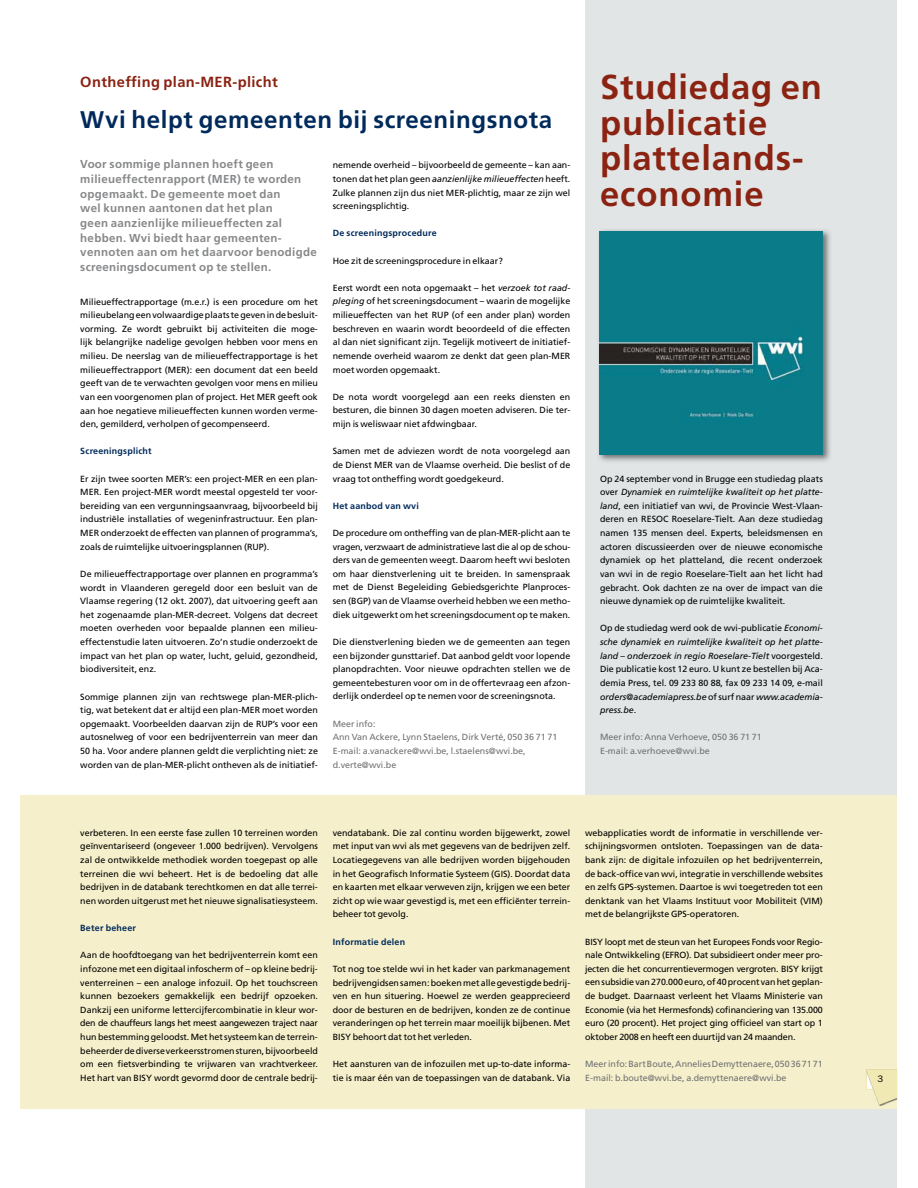
<style>
.page{position:relative;width:918px;height:1188px;background:#fff}
.page>*{position:absolute;margin:0;border:0;box-sizing:border-box;transform-origin:0 0}
.t1{font:700 34.65px/35.5px "Frutiger LT Std";letter-spacing:.025em;color:#8b2312}
.t2{font:700 24.15px "Frutiger LT Std";letter-spacing:.025em;color:#002a5b}
.t3{font:700 14.7px "Frutiger LT Std";letter-spacing:.025em;color:#8b2312}
.t4{font:700 11.55px/14.7px "Frutiger LT Std";letter-spacing:.025em;color:#87888a}
.t5{font:9.45px "Franklin Gothic";color:#000}
.t6{font:8.85px/13.6px "Frutiger LT Std";color:#000;text-align:justify}
.t7{font:8.85px/13.6px "Frutiger LT Std";color:#707173}
.t8{font:700 8.85px "Frutiger LT Std";letter-spacing:.025em;color:#002a5b}
.s1{font-style:italic}
</style>
<div class="page">
<div style="left:585px;top:0;width:312px;height:1188px;background:#e1e5e5"></div>
<div style="left:21px;top:795px;width:876px;height:313px;background:#f5efcb"></div>
<svg style="left:866px;top:1069px;width:31px;height:36px"></svg>
<img style="left:599px;top:230px;width:231px;height:232px">
<img style="left:600px;top:231px;width:223px;height:223px">
<h3 class="t3" style="left:80px;top:75px;width:199px">Ontheffing plan-MER-plicht</h3>
<h2 class="t2" style="left:80px;top:109px;width:473px">Wvi helpt gemeenten bij screeningsnota</h2>
<p class="t4" style="left:80px;top:158px;width:238px">Voor sommige plannen hoeft geen milieueffectenrapport (MER) te worden opgemaakt. De gemeente moet dan<br>wel kunnen aantonen dat het plan<br>geen aanzienlijke milieueffecten zal hebben. Wvi biedt haar gemeenten&shy;vennoten aan om het daarvoor benodigde screeningsdocument op te stellen.</p>
<p class="t6" style="left:80px;top:295px;width:239px">Milieueffectrapportage (m.e.r.) is een procedure om het milieubelang een volwaardige plaats te geven in de besluit&shy;vorming. Ze wordt gebruikt bij activiteiten die moge&shy;lijk belangrijke nadelige gevolgen hebben voor mens en milieu. De neerslag van de milieueffectrapportage is het milieueffectrapport (MER): een document dat een beeld geeft van de te verwachten gevolgen voor mens en milieu van een voorgenomen plan of project. Het MER geeft ook aan hoe negatieve milieueffecten kunnen worden verme&shy;den, gemilderd, verholpen of gecompenseerd.</p>
<p class="t8" style="left:80px;top:448px;width:73px">Screeningsplicht</p>
<p class="t6" style="left:80px;top:472px;width:239px">Er zijn twee soorten MER’s: een project-MER en een plan-MER. Een project-MER wordt meestal opgesteld ter voor&shy;bereiding van een vergunningsaanvraag, bijvoorbeeld bij industriële installaties of wegeninfrastructuur. Een plan-MER onderzoekt de effecten van plannen of programma’s, zoals de ruimtelijke uitvoeringsplannen (RUP).</p>
<p class="t6" style="left:80px;top:567px;width:239px">De milieueffectrapportage over plannen en programma’s wordt in Vlaanderen geregeld door een besluit van de Vlaamse regering (12 okt. 2007), dat uitvoering geeft aan het zogenaamde plan-MER-decreet. Volgens dat decreet moeten overheden voor bepaalde plannen een milieu&shy;effectenstudie laten uitvoeren. Zo’n studie onderzoekt de impact van het plan op water, lucht, geluid, gezondheid, biodiversiteit, enz.</p>
<p class="t6" style="left:80px;top:690px;width:239px">Sommige plannen zijn van rechtswege plan-MER-plich&shy;tig, wat betekent dat er altijd een plan-MER moet worden opgemaakt. Voorbeelden daarvan zijn de RUP’s voor een autosnelweg of voor een bedrijventerrein van meer dan 50 ha. Voor andere plannen geldt die verplichting niet: ze worden van de plan-MER-plicht ontheven als de initiatief-</p>
<p class="t6" style="left:333px;top:159px;width:239px">nemende overheid – bijvoorbeeld de gemeente – kan aan&shy;tonen dat het plan geen <span class="s1">aanzienlijke milieueffecten</span> heeft.<br>Zulke plannen zijn dus niet MER-plichtig, maar ze zijn wel screeningsplichtig.</p>
<p class="t8" style="left:333px;top:230px;width:105px">De screeningsprocedure</p>
<p class="t6" style="left:333px;top:254px;width:172px">Hoe zit de screeningsprocedure in elkaar?</p>
<p class="t6" style="left:333px;top:281px;width:239px">Eerst wordt een nota opgemaakt – het <span class="s1">verzoek tot raad&shy;pleging</span> of het screeningsdocument – waarin de mogelijke milieueffecten van het RUP (of een ander plan) worden beschreven en waarin wordt beoordeeld of die effecten al dan niet significant zijn. Tegelijk motiveert de initiatief&shy;nemende overheid waarom ze denkt dat geen plan-MER moet worden opgemaakt.</p>
<p class="t6" style="left:333px;top:390px;width:239px">De nota wordt voorgelegd aan een reeks diensten en besturen, die binnen 30 dagen moeten adviseren. Die ter&shy;mijn is weliswaar niet afdwingbaar.</p>
<p class="t6" style="left:333px;top:445px;width:239px">Samen met de adviezen wordt de nota voorgelegd aan de Dienst MER van de Vlaamse overheid. Die beslist of de vraag tot ontheffing wordt goedgekeurd.</p>
<p class="t8" style="left:333px;top:502px;width:88px">Het aanbod van wvi</p>
<p class="t6" style="left:333px;top:527px;width:239px">De procedure om ontheffing van de plan-MER-plicht aan te vragen, verzwaart de administratieve last die al op de schou&shy;ders van de gemeenten weegt. Daarom heeft wvi besloten om haar dienstverlening uit te breiden. In samenspraak met de Dienst Begeleiding Gebiedsgerichte Planproces&shy;sen (BGP) van de Vlaamse overheid hebben we een metho&shy;diek uitgewerkt om het screeningsdocument op te maken.</p>
<p class="t6" style="left:333px;top:635px;width:239px">Die dienstverlening bieden we de gemeenten aan tegen een bijzonder gunsttarief. Dat aanbod geldt voor lopende planopdrachten. Voor nieuwe opdrachten stellen we de gemeentebesturen voor om in de offertevraag een afzon&shy;derlijk onderdeel op te nemen voor de screeningsnota.</p>
<p class="t7" style="left:333px;top:717px;width:226px">Meer info:<br>Ann Van Ackere, Lynn Staelens, Dirk Verté, 050 36 71 71<br>E-mail: a.vanackere@wvi.be, l.staelens@wvi.be, d.verte@wvi.be</p>
<h1 class="t1" style="left:600px;top:71px;width:223px">Studiedag en publicatie plattelands&shy;economie</h1>
<p class="t6" style="left:600px;top:472px;width:224px">Op 24 september vond in Brugge een studiedag plaats over <span class="s1">Dynamiek en ruimtelijke kwaliteit op het platte&shy;land</span>, een initiatief van wvi, de Provincie West-Vlaan&shy;deren en RESOC Roeselare-Tielt. Aan deze studiedag namen 135 mensen deel. Experts, beleidsmensen en actoren discussieerden over de nieuwe economische dynamiek op het platteland, die recent onderzoek van wvi in de regio Roeselare-Tielt aan het licht had gebracht. Ook dachten ze na over de impact van die nieuwe dynamiek op de ruimtelijke kwaliteit.</p>
<p class="t6" style="left:600px;top:622px;width:224px">Op de studiedag werd ook de wvi-publicatie <span class="s1">Economi&shy;sche dynamiek en ruimtelijke kwaliteit op het platte&shy;land – onderzoek in regio Roeselare-Tielt</span> voorgesteld.<br>Die publicatie kost 12 euro. U kunt ze bestellen bij Aca&shy;demia Press, tel. 09 233 80 88, fax 09 233 14 09, e-mail <span class="s1">orders@academiapress.be</span> of surf naar <span class="s1">www.academia&shy;press.be</span>.</p>
<p class="t7" style="left:600px;top:731px;width:163px">Meer info: Anna Verhoeve, 050 36 71 71<br>E-mail: a.verhoeve@wvi.be</p>
<p class="t6" style="left:80px;top:826px;width:239px">verbeteren. In een eerste fase zullen 10 terreinen worden geïnventariseerd (ongeveer 1.000 bedrijven). Vervolgens zal de ontwikkelde methodiek worden toegepast op alle terreinen die wvi beheert. Het is de bedoeling dat alle bedrijven in de databank terechtkomen en dat alle terrei&shy;nen worden uitgerust met het nieuwe signalisatiesysteem.</p>
<p class="t8" style="left:80px;top:924px;width:57px">Beter beheer</p>
<p class="t6" style="left:80px;top:949px;width:239px">Aan de hoofdtoegang van het bedrijventerrein komt een infozone met een digitaal infoscherm of – op kleine bedrij&shy;venterreinen – een analoge infozuil. Op het touchscreen kunnen bezoekers gemakkelijk een bedrijf opzoeken.<br>Dankzij een uniforme lettercijfercombinatie in kleur wor&shy;den de chauffeurs langs het meest aangewezen traject naar hun bestemming geloodst. Met het systeem kan de terrein&shy;beheerder de diverse verkeersstromen sturen, bijvoorbeeld om een fietsverbinding te vrijwaren van vrachtverkeer.<br>Het hart van BISY wordt gevormd door de centrale bedrij-</p>
<p class="t6" style="left:333px;top:826px;width:239px">vendatabank. Die zal continu worden bijgewerkt, zowel met input van wvi als met gegevens van de bedrijven zelf.<br>Locatiegegevens van alle bedrijven worden bijgehouden in het Geografisch Informatie Systeem (GIS). Doordat data en kaarten met elkaar verweven zijn, krijgen we een beter zicht op wie waar gevestigd is, met een efficiënter terrein&shy;beheer tot gevolg.</p>
<p class="t8" style="left:333px;top:938px;width:74px">Informatie delen</p>
<p class="t6" style="left:333px;top:962px;width:239px">Tot nog toe stelde wvi in het kader van parkmanagement bedrijvengidsen samen: boeken met alle gevestigde bedrij&shy;ven en hun situering. Hoewel ze werden geapprecieerd door de besturen en de bedrijven, konden ze de continue veranderingen op het terrein maar moeilijk bijbenen. Met BISY behoort dat tot het verleden.</p>
<p class="t6" style="left:333px;top:1058px;width:239px">Het aansturen van de infozuilen met up-to-date informa&shy;tie is maar één van de toepassingen van de databank. Via</p>
<p class="t6" style="left:585px;top:826px;width:239px">webapplicaties wordt de informatie in verschillende ver&shy;schijningsvormen ontsloten. Toepassingen van de data&shy;bank zijn: de digitale infozuilen op het bedrijventerrein, de back-office van wvi, integratie in verschillende websites en zelfs GPS-systemen. Daartoe is wvi toegetreden tot een denktank van het Vlaams Instituut voor Mobiliteit (VIM) met de belangrijkste GPS-operatoren.</p>
<p class="t6" style="left:585px;top:935px;width:239px">BISY loopt met de steun van het Europees Fonds voor Regio&shy;nale Ontwikkeling (EFRO). Dat subsidieert onder meer pro&shy;jecten die het concurrentievermogen vergroten. BISY krijgt een subsidie van 270.000 euro, of 40 procent van het geplan&shy;de budget. Daarnaast verleent het Vlaams Ministerie van Economie (via het Hermesfonds) cofinanciering van 135.000 euro (20 procent). Het project ging officieel van start op 1 oktober 2008 en heeft een duurtijd van 24 maanden.</p>
<p class="t7" style="left:585px;top:1058px;width:239px">Meer info: Bart Boute, Annelies Demyttenaere, 050 36 71 71<br>E-mail: b.boute@wvi.be, a.demyttenaere@wvi.be</p>
<p class="t5" style="left:877px;top:1076px;width:7px">3</p>
</div>
